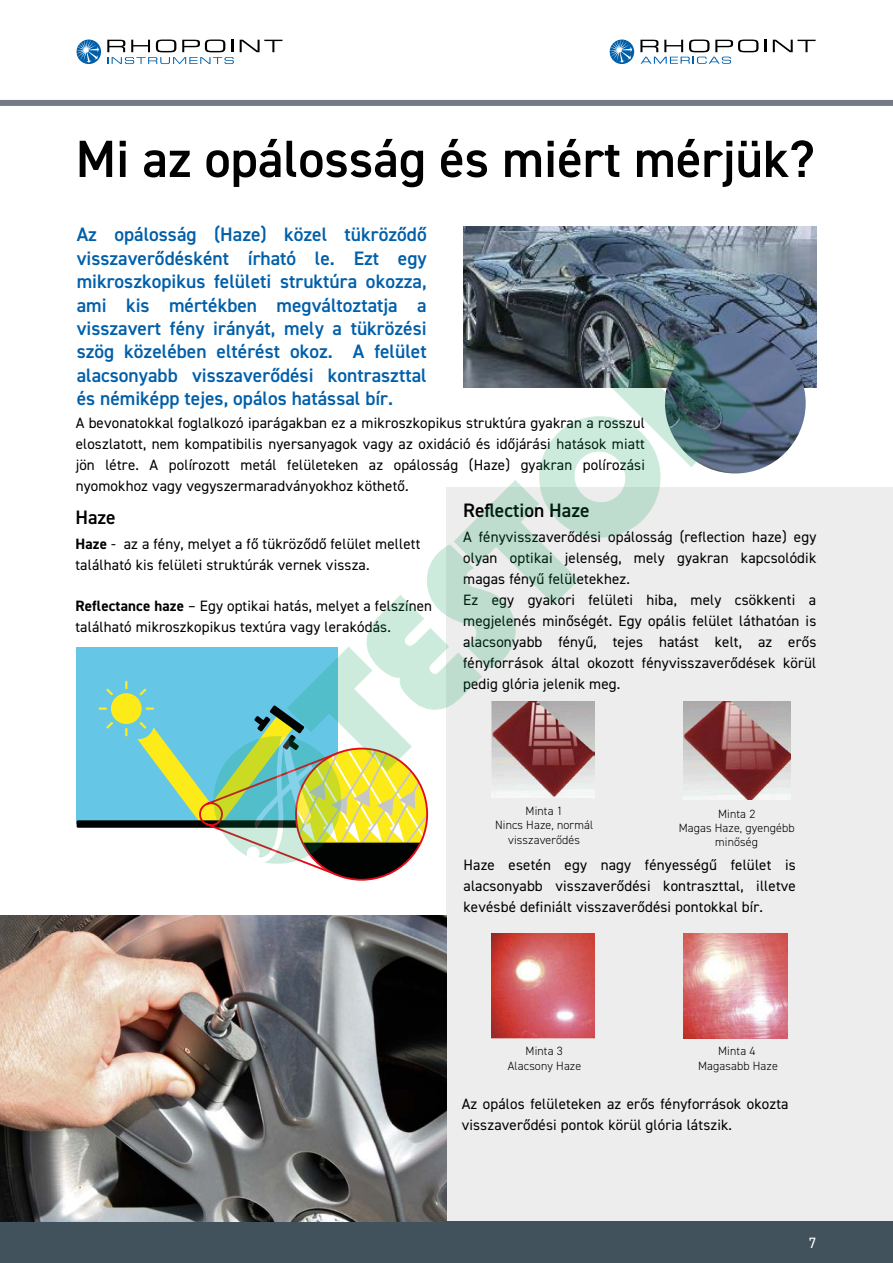
<style>
.page{position:relative;width:893px;height:1263px;background:#fff}
.page>*{position:absolute;margin:0;border:0;box-sizing:border-box;transform-origin:0 0}
.t1{font:600 52.5px "DIN2014";color:#000}
.t2{font:600 19.5px/23.4px "DIN2014";color:#005faa;text-align:justify}
.t3{font:600 19.5px "DIN2014";color:#000}
.t4{font:15px/21px "DIN2014";letter-spacing:.01em;color:#000}
.t5{font:15px "DIN2014";color:#fff}
.t6{font:300 12px/14.4px "DIN2014";letter-spacing:.01em;color:#000;text-align:center}
.s1{font-weight:700}
</style>
<div class="page">
<div style="left:0;top:100px;width:893px;height:6px;background:#747b84"></div>
<svg style="left:240px;top:40px;width:42px;height:12px"></svg>
<svg style="left:107px;top:40px;width:127px;height:24px"></svg>
<svg style="left:77px;top:40px;width:24px;height:24px"></svg>
<svg style="left:77px;top:40px;width:22px;height:23px"></svg>
<svg style="left:764px;top:40px;width:2px;height:12px"></svg>
<svg style="left:773px;top:40px;width:43px;height:12px"></svg>
<svg style="left:610px;top:40px;width:24px;height:24px"></svg>
<svg style="left:610px;top:40px;width:22px;height:23px"></svg>
<svg style="left:640px;top:40px;width:118px;height:24px"></svg>
<div style="left:446px;top:487px;width:447px;height:733px;background:#ededed"></div>
<div style="left:0;top:1221px;width:893px;height:42px;background:#42525c"></div>
<img style="left:492px;top:793px;width:103px;height:4px">
<img style="left:695px;top:702px;width:95px;height:98px">
<img style="left:492px;top:934px;width:103px;height:104px">
<img style="left:684px;top:934px;width:103px;height:104px">
<img style="left:463px;top:227px;width:353px;height:161px">
<img style="left:665px;top:333px;width:141px;height:140px;border-radius:70px">
<div style="left:77px;top:648px;width:261px;height:176px;background:#66c6e6"></div>
<div style="left:77px;top:820px;width:261px;height:8px;background:#010202"></div>
<img style="left:0;top:916px;width:446px;height:305px">
<svg style="left:284px;top:318px;width:475px;height:475px"></svg>
<svg style="left:99px;top:681px;width:329px;height:200px"></svg>
<h1 class="t1" style="left:76px;top:128px;width:740px">Mi az opálosság és miért mérjük?</h1>
<p class="t2" style="left:77px;top:223px;width:352px">Az opálosság (Haze) közel tükröződő visszaverődésként írható le. Ezt egy mikroszkopikus felületi struktúra okozza, ami kis mértékben megváltoztatja a visszavert fény irányát, mely a tükrözési szög közelében eltérést okoz. A felület alacsonyabb visszaverődési kontraszttal és némiképp tejes, opálos hatással bír.</p>
<p class="t4" style="left:76px;top:412px;width:571px;text-align:justify">A bevonatokkal foglalkozó iparágakban ez a mikroszkopikus struktúra gyakran a rosszul eloszlatott, nem kompatibilis nyersanyagok vagy az oxidáció és időjárási hatások miatt jön létre. A polírozott metál felületeken az opálosság (Haze) gyakran polírozási nyomokhoz vagy vegyszermaradványokhoz köthető.</p>
<h2 class="t3" style="left:75px;top:505px;width:42px">Haze</h2>
<p class="t4" style="left:75px;top:533px;width:347px"><span class="s1">Haze</span> - az a fény, melyet a fő tükröződő felület mellett található kis felületi struktúrák vernek vissza.</p>
<p class="t4" style="left:75px;top:596px;width:358px"><span class="s1">Reflectance haze</span> – Egy optikai hatás, melyet a felszínen található mikroszkopikus textúra vagy lerakódás.</p>
<h2 class="t3" style="left:463px;top:498px;width:128px">Reflection Haze</h2>
<p class="t4" style="left:463px;top:527px;width:355px">A fényvisszaverődési opálosság (reflection haze) egy olyan optikai jelenség, mely gyakran kapcsolódik magas fényű felületekhez.<br>Ez egy gyakori felületi hiba, mely csökkenti a megjelenés minőségét. Egy opális felület láthatóan is alacsonyabb fényű, tejes hatást kelt, az erős fényforrások által okozott fényvisszaverődések körül pedig glória jelenik meg.</p>
<p class="t6" style="left:495px;top:803px;width:100px">Minta 1<br>Nincs Haze, normál visszaverődés</p>
<p class="t6" style="left:679px;top:806px;width:117px">Minta 2<br>Magas Haze, gyengébb minőség</p>
<p class="t4" style="left:463px;top:854px;width:334px;text-align:justify">Haze esetén egy nagy fényességű felület is alacsonyabb visszaverődési kontraszttal, illetve kevésbé definiált visszaverődési pontokkal bír.</p>
<p class="t6" style="left:508px;top:1044px;width:75px;line-height:15px">Minta 3<br>Alacsony Haze</p>
<p class="t6" style="left:698px;top:1044px;width:81px;line-height:15px">Minta 4<br>Magasabb Haze</p>
<p class="t4" style="left:462px;top:1094px;width:328px">Az opálos felületeken az erős fényforrások okozta visszaverődési pontok körül glória látszik.</p>
<p class="t5" style="left:809px;top:1233px;width:9px">7</p>
</div>
